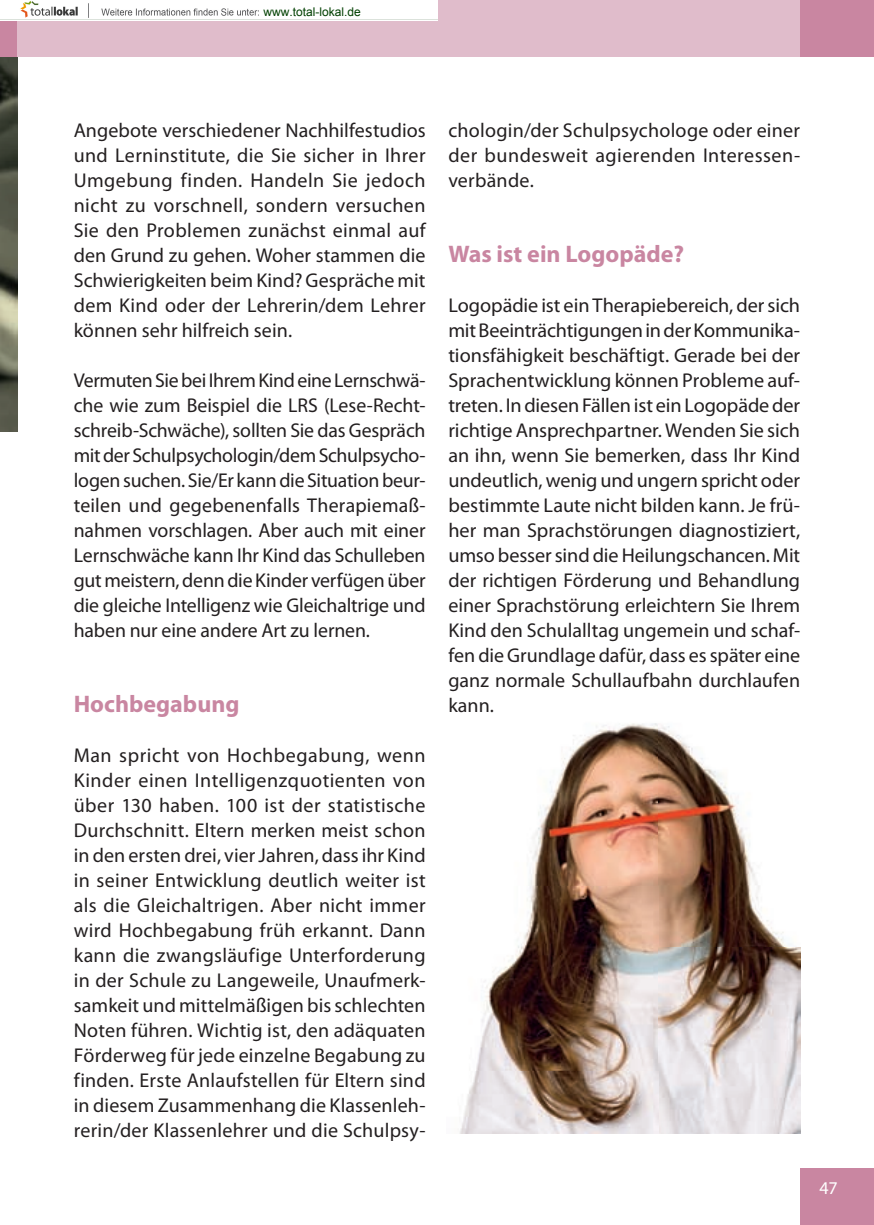
<style>
.page{position:relative;width:874px;height:1225px;background:#fff}
.page>*{position:absolute;margin:0;border:0;box-sizing:border-box;transform-origin:0 0}
.t1{font:700 24px "Myriad Pro";color:#c986a1}
.t2{font:20px/25px "Myriad Pro";letter-spacing:.005em;color:#231f20;text-align:justify}
.t3{font:18px "Myriad Pro";color:#fff}
.t4{font:12px "Arial";color:#004000}
</style>
<div class="page">
<img style="left:0;top:57px;width:17px;height:374px">
<div style="left:0;top:0;width:17px;height:57px;background:#c986a1"></div>
<div style="left:17px;top:0;width:856px;height:57px;background:#e0bccb"></div>
<div style="left:799px;top:0;width:74px;height:57px;background:#c986a1"></div>
<div style="left:799px;top:1168px;width:74px;height:57px;background:#c986a1"></div>
<img style="left:459px;top:723px;width:340px;height:410px">
<img style="left:0;top:0;width:437px;height:20px">
<p class="t4" style="left:263px;top:4px;width:99px">www.total-lokal.de</p>
<p class="t2" style="left:74px;top:117px;width:353px">Angebote verschiedener Nachhilfestudios und Lerninstitute, die Sie sicher in Ihrer Umgebung finden. Handeln Sie jedoch nicht zu vorschnell, sondern versuchen Sie den Problemen zunächst einmal auf den Grund zu gehen. Woher stammen die Schwierigkeiten beim Kind? Gespräche mit dem Kind oder der Lehrerin/dem Lehrer können sehr hilfreich sein.</p>
<p class="t2" style="left:74px;top:367px;width:353px">Vermuten Sie bei Ihrem Kind eine Lernschwä&shy;che wie zum Beispiel die LRS (Lese-Recht&shy;schreib-Schwäche), sollten Sie das Gespräch mit der Schulpsychologin/dem Schulpsycho&shy;logen suchen. Sie/Er kann die Situation beur&shy;teilen und gegebenenfalls Therapiemaß&shy;nahmen vorschlagen. Aber auch mit einer Lernschwäche kann Ihr Kind das Schulleben gut meistern, denn die Kinder verfügen über die gleiche Intelligenz wie Gleichaltrige und haben nur eine andere Art zu lernen.</p>
<p class="t1" style="left:74px;top:688px;width:167px">Hochbegabung</p>
<p class="t2" style="left:74px;top:742px;width:353px">Man spricht von Hochbegabung, wenn Kinder einen Intelligenzquotienten von über 130 haben. 100 ist der statistische Durchschnitt. Eltern merken meist schon in den ersten drei, vier Jahren, dass ihr Kind in seiner Entwicklung deutlich weiter ist als die Gleichaltrigen. Aber nicht immer wird Hochbegabung früh erkannt. Dann kann die zwangsläufige Unterforderung in der Schule zu Langeweile, Unaufmerk&shy;samkeit und mittelmäßigen bis schlechten Noten führen. Wichtig ist, den adäquaten Förderweg für jede einzelne Begabung zu finden. Erste Anlaufstellen für Eltern sind in diesem Zusammenhang die Klassenleh&shy;rerin/der Klassenlehrer und die Schulpsy-</p>
<p class="t2" style="left:448px;top:117px;width:353px">chologin/der Schulpsychologe oder einer der bundesweit agierenden Interessen&shy;verbände.</p>
<p class="t1" style="left:448px;top:238px;width:237px">Was ist ein Logopäde?</p>
<p class="t2" style="left:448px;top:292px;width:353px">Logopädie ist ein Therapiebereich, der sich mit Beeinträchtigungen in der Kommunika&shy;tionsfähigkeit beschäftigt. Gerade bei der Sprachentwicklung können Probleme auf&shy;treten. In diesen Fällen ist ein Logopäde der richtige Ansprechpartner. Wenden Sie sich an ihn, wenn Sie bemerken, dass Ihr Kind undeutlich, wenig und ungern spricht oder bestimmte Laute nicht bilden kann. Je frü&shy;her man Sprachstörungen diagnostiziert, umso besser sind die Heilungschancen. Mit der richtigen Förderung und Behandlung einer Sprachstörung erleichtern Sie Ihrem Kind den Schulalltag ungemein und schaf&shy;fen die Grundlage dafür, dass es später eine ganz normale Schullaufbahn durchlaufen kann.</p>
<p class="t3" style="left:818px;top:1177px;width:20px">47</p>
</div>
